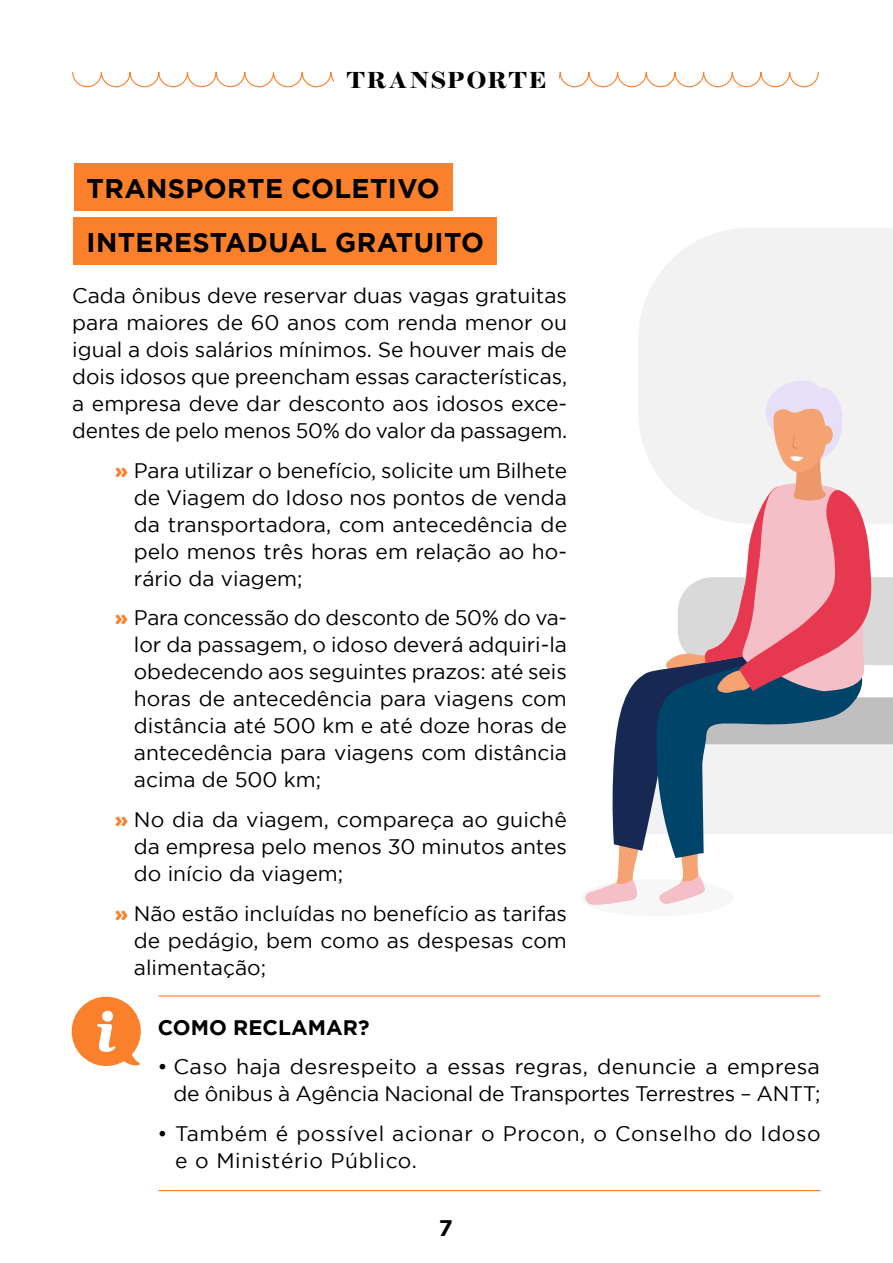
<style>
.page{position:relative;width:893px;height:1263px;background:#fff}
.page>*{position:absolute;margin:0;border:0;box-sizing:border-box;transform-origin:0 0}
.t1{font:700 27px "Gotham HTF";letter-spacing:.015em;color:#000}
.Cover___Title{font:900 22.5px "Temeraire Display";letter-spacing:.095em;color:#000}
.t2{font:700 22.5px "Gotham HTF";color:#000}
.t3{font:21px/27px "Gotham HTF";color:#000;text-align:justify}
.t4{font:21px/27px "Gotham HTF";letter-spacing:.03em;color:#000}
.t5{font:700 21px "Gotham HTF";letter-spacing:.005em;color:#000}
.s1{font-weight:900;color:#fa802b}
</style>
<div class="page">
<div style="left:581px;top:879px;width:152px;height:37px;background:#f7f7f8;border-radius:50%"></div>
<div style="left:639px;top:228px;width:254px;height:150px;background:#f2f2f2"></div>
<svg style="left:585px;top:378px;width:308px;height:527px"></svg>
<hr style="left:159px;top:995px;width:661px;height:1px;background:#fa802b">
<hr style="left:159px;top:1190px;width:661px;height:1px;background:#fa802b">
<svg style="left:71px;top:996px;width:70px;height:70px"></svg>
<div style="left:74px;top:164px;width:379px;height:47px;background:#fa802b"></div>
<div style="left:74px;top:218px;width:423px;height:47px;background:#fa802b"></div>
<svg style="left:72px;top:71px;width:747px;height:17px"></svg>
<div style="left:334px;top:59px;width:225px;height:42px;background:#fff"></div>
<p class="Cover___Title" style="left:347px;top:66px;width:201px">TRANSPORTE</p>
<p class="t1" style="left:87px;top:173px;width:355px">TRANSPORTE COLETIVO</p>
<p class="t1" style="left:87px;top:227px;width:399px">INTERESTADUAL GRATUITO</p>
<p class="t3" style="left:72px;top:281px;width:496px">Cada ônibus deve reservar duas vagas gratuitas para maiores de 60 anos com renda menor ou igual a dois salários mínimos. Se houver mais de dois idosos que preencham essas características, a empresa deve dar desconto aos idosos exce&shy;dentes de pelo menos 50% do valor da passagem.</p>
<p class="t3" style="left:134px;top:456px;width:435px;text-indent:-19px"><span class="s1">»</span> Para utilizar o benefício, solicite um Bilhete de Viagem do Idoso nos pontos de venda da transportadora, com antecedência de pelo menos três horas em relação ao ho&shy;rário da viagem;</p>
<p class="t3" style="left:134px;top:604px;width:435px;text-indent:-19px"><span class="s1">»</span> Para concessão do desconto de 50% do va&shy;lor da passagem, o idoso deverá adquiri-la obedecendo aos seguintes prazos: até seis horas de antecedência para viagens com distância até 500 km e até doze horas de antecedência para viagens com distância acima de 500 km;</p>
<p class="t3" style="left:134px;top:806px;width:435px;text-indent:-19px"><span class="s1">»</span> No dia da viagem, compareça ao guichê da empresa pelo menos 30 minutos antes do início da viagem;</p>
<p class="t3" style="left:134px;top:899px;width:435px;text-indent:-19px"><span class="s1">»</span> Não estão incluídas no benefício as tarifas de pedágio, bem como as despesas com alimentação;</p>
<p class="t5" style="left:158px;top:1015px;width:213px">COMO RECLAMAR?</p>
<p class="t3" style="left:158px;top:1053px;width:664px;text-align:right">• Caso haja desrespeito a essas regras, denuncie a empresa de ônibus à Agência Nacional de Transportes Terrestres – ANTT;</p>
<p class="t4" style="left:175px;top:1120px;width:647px;text-indent:-18px">• Também é possível acionar o Procon, o Conselho do Idoso e o Ministério Público.</p>
<p class="t2" style="left:439px;top:1215px;width:15px">7</p>
</div>
